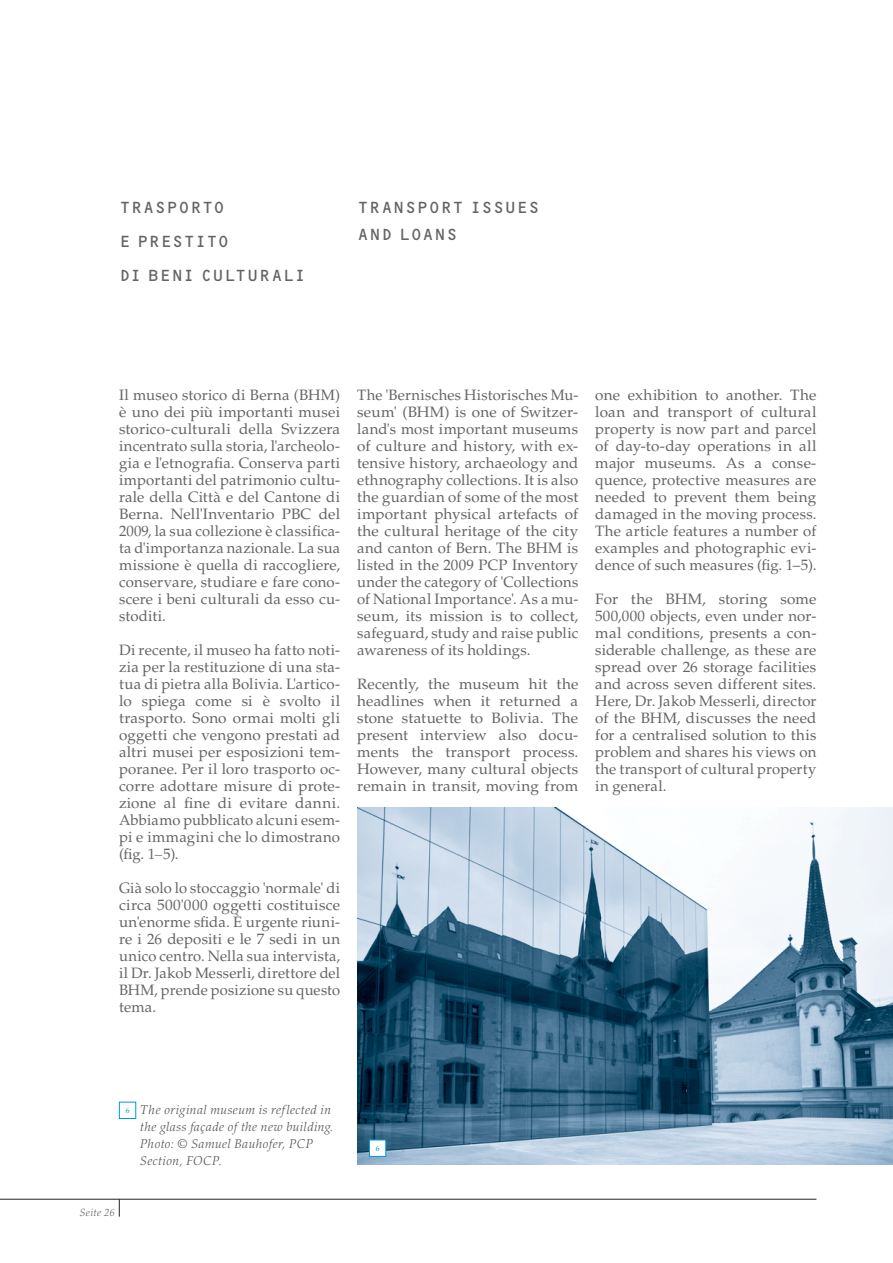
<style>
.page{position:relative;width:893px;height:1263px;background:#fff}
.page>*{position:absolute;margin:0;border:0;box-sizing:border-box;transform-origin:0 0}
.t1{font:16.5px/34px "OCRB Std";letter-spacing:-.01em;color:#636466}
.t2{font:15px/17px "Palatino LT Std";letter-spacing:.01em;color:#636466;text-align:justify}
.t3{font:italic 300 12.75px/17px "Palatino LT Std";letter-spacing:.035em;color:#58595b}
.t4{font:italic 300 10.5px "Palatino LT Std";letter-spacing:.045em;color:#636466}
.t5{font:7.5px "Palatino LT Std";color:#0096d7}
.s1{font-weight:300;font-style:italic}
</style>
<div class="page">
<hr style="left:0;top:1199px;width:816px;height:1px;background:#231f20">
<svg style="left:119px;top:1199px;width:1px;height:17px"></svg>
<img style="left:357px;top:808px;width:536px;height:356px">
<svg style="left:369px;top:1139px;width:17px;height:18px"></svg>
<svg style="left:119px;top:1101px;width:17px;height:18px"></svg>
<p class="t1" style="left:119px;top:190px;width:189px">TRASPORTO<br>E PRESTITO<br>DI BENI CULTURALI</p>
<p class="t1" style="left:357px;top:193px;width:184px;line-height:27px">TRANSPORT ISSUES<br>AND LOANS</p>
<p class="t2" style="left:119px;top:388px;width:223px">Il museo storico di Berna (BHM) è uno dei più importanti musei storico-culturali della Svizzera incentrato sulla storia, l'archeolo&shy;gia e l'etnografia. Conserva parti importanti del patrimonio cultu&shy;rale della Città e del Cantone di Berna. Nell'Inventario PBC del 2009, la sua collezione è classifica&shy;ta d'importanza nazionale. La sua missione è quella di raccogliere, conservare, studiare e fare cono&shy;scere i beni culturali da esso cu&shy;stoditi.</p>
<p class="t2" style="left:119px;top:643px;width:223px">Di recente, il museo ha fatto noti&shy;zia per la restituzione di una sta&shy;tua di pietra alla Bolivia. L'artico&shy;lo spiega come si è svolto il trasporto. Sono ormai molti gli oggetti che vengono prestati ad altri musei per esposizioni tem&shy;poranee. Per il loro trasporto oc&shy;corre adottare misure di prote&shy;zione al fine di evitare danni.<br>Abbiamo pubblicato alcuni esem&shy;pi e immagini che lo dimostrano (fig. 1<span class="s1">–</span>5).</p>
<p class="t2" style="left:119px;top:881px;width:223px">Già solo lo stoccaggio 'normale' di circa 500'000 oggetti costituisce un'enorme sfida. È urgente riuni&shy;re i 26 depositi e le 7 sedi in un unico centro. Nella sua intervista, il Dr. Jakob Messerli, direttore del BHM, prende posizione su questo tema.</p>
<p class="t2" style="left:357px;top:388px;width:223px">The 'Bernisches Historisches Mu&shy;seum' (BHM) is one of Switzer&shy;land's most important museums of culture and history, with ex&shy;tensive history, archaeology and ethnography collections. It is also the guardian of some of the most important physical artefacts of the cultural heritage of the city and canton of Bern. The BHM is listed in the 2009 PCP Inventory under the category of 'Collections of National Importance'. As a mu&shy;seum, its mission is to collect, safeguard, study and raise public awareness of its holdings.</p>
<p class="t2" style="left:357px;top:677px;width:223px">Recently, the museum hit the headlines when it returned a stone statuette to Bolivia. The present interview also docu&shy;ments the transport process.<br>However, many cultural objects remain in transit, moving from</p>
<p class="t2" style="left:595px;top:388px;width:223px">one exhibition to another. The loan and transport of cultural property is now part and parcel of day-to-day operations in all major museums. As a conse&shy;quence, protective measures are needed to prevent them being damaged in the moving process.<br>The article features a number of examples and photographic evi&shy;dence of such measures (fig. 1–5).</p>
<p class="t2" style="left:595px;top:592px;width:223px">For the BHM, storing some 500,000 objects, even under nor&shy;mal conditions, presents a con&shy;siderable challenge, as these are spread over 26 storage facilities and across seven different sites.<br>Here, Dr. Jakob Messerli, director of the BHM, discusses the need for a centralised solution to this problem and shares his views on the transport of cultural property in general.</p>
<p class="t5" style="left:126px;top:1107px;width:5px">6</p>
<p class="t3" style="left:140px;top:1103px;width:195px">The original museum is reflected in the glass façade of the new building.<br>Photo: © Samuel Bauhofer, PCP<br>Section, FOCP.</p>
<p class="t4" style="left:80px;top:1209px;width:37px">Seite 26</p>
<p class="t5" style="left:376px;top:1145px;width:5px">6</p>
</div>
